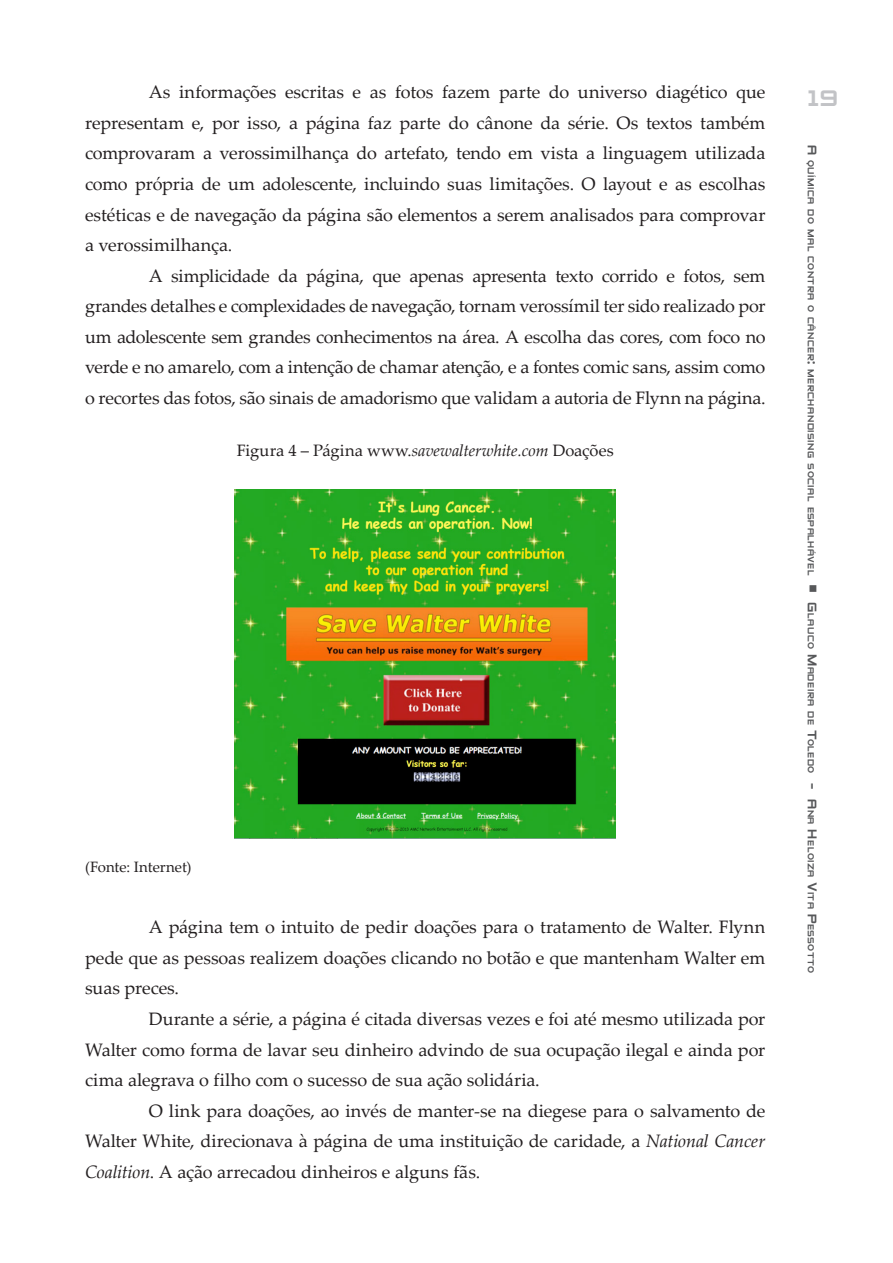
<style>
.page{position:relative;width:893px;height:1263px;background:#fff}
.page>*{position:absolute;margin:0;border:0;box-sizing:border-box;transform-origin:0 0}
.t1{font:27px "Zeroes One";color:#c2c3c6}
.texto{font:18px/30.6px "Palatino Linotype";letter-spacing:-.005em;color:#231f20;text-align:justify}
.titulo_imagem_gráfic{font:16.5px "Palatino Linotype";color:#231f20}
.fonte_imagem_gráfico{font:15px "Palatino Linotype";color:#231f20}
.t2{font:10.5px "Zeroes One";letter-spacing:.045em;color:#57585a}
.s1{font-style:italic}
.s2{font-size:15px}
</style>
<div class="page">
<img style="left:234px;top:490px;width:382px;height:349px">
<p class="texto" style="left:85px;top:76px;width:682px;text-indent:64px">As informações escritas e as fotos fazem parte do universo diagético que representam e, por isso, a página faz parte do cânone da série. Os textos também comprovaram a verossimilhança do artefato, tendo em vista a linguagem utilizada como própria de um adolescente, incluindo suas limitações. O layout e as escolhas estéticas e de navegação da página são elementos a serem analisados para comprovar a verossimilhança.</p>
<p class="texto" style="left:85px;top:260px;width:682px;text-indent:64px">A simplicidade da página, que apenas apresenta texto corrido e fotos, sem grandes detalhes e complexidades de navegação, tornam verossímil ter sido realizado por um adolescente sem grandes conhecimentos na área. A escolha das cores, com foco no verde e no amarelo, com a intenção de chamar atenção, e a fontes comic sans, assim como o recortes das fotos, são sinais de amadorismo que validam a autoria de Flynn na página.</p>
<p class="titulo_imagem_gráfic" style="left:237px;top:439px;width:378px">Figura 4 – Página www.<span class="s1">savewalterwhite.com</span> Doações</p>
<p class="fonte_imagem_gráfico" style="left:85px;top:856px;width:108px">(Fonte: Internet)</p>
<p class="texto" style="left:85px;top:911px;width:682px;text-indent:64px">A página tem o intuito de pedir doações para o tratamento de Walter. Flynn pede que as pessoas realizem doações clicando no botão e que mantenham Walter em suas preces.</p>
<p class="texto" style="left:85px;top:1003px;width:682px;text-indent:64px">Durante a série, a página é citada diversas vezes e foi até mesmo utilizada por Walter como forma de lavar seu dinheiro advindo de sua ocupação ilegal e ainda por cima alegrava o filho com o sucesso de sua ação solidária.</p>
<p class="texto" style="left:85px;top:1095px;width:682px;text-indent:64px">O link para doações, ao invés de manter-se na diegese para o salvamento de Walter White, direcionava à página de uma instituição de caridade, a <span class="s1">National Cancer Coalition</span>. A ação arrecadou dinheiros e alguns fãs.</p>
<h1 class="t1" style="left:808px;top:85px;width:31px">19</h1>
<p class="t2" style="left:816px;top:145px;width:830px;rotate:90deg"><span class="s2">A</span> química do mal contra o câncer<span class="s2">:</span> merchandising social espalhável <span class="s2">• G</span> lauco <span class="s2">M</span> adeira de <span class="s2">T</span>oledo <span class="s2">- A</span>na <span class="s2">H</span>eloiza <span class="s2">V</span>ita <span class="s2">P</span>essotto</p>
</div>
